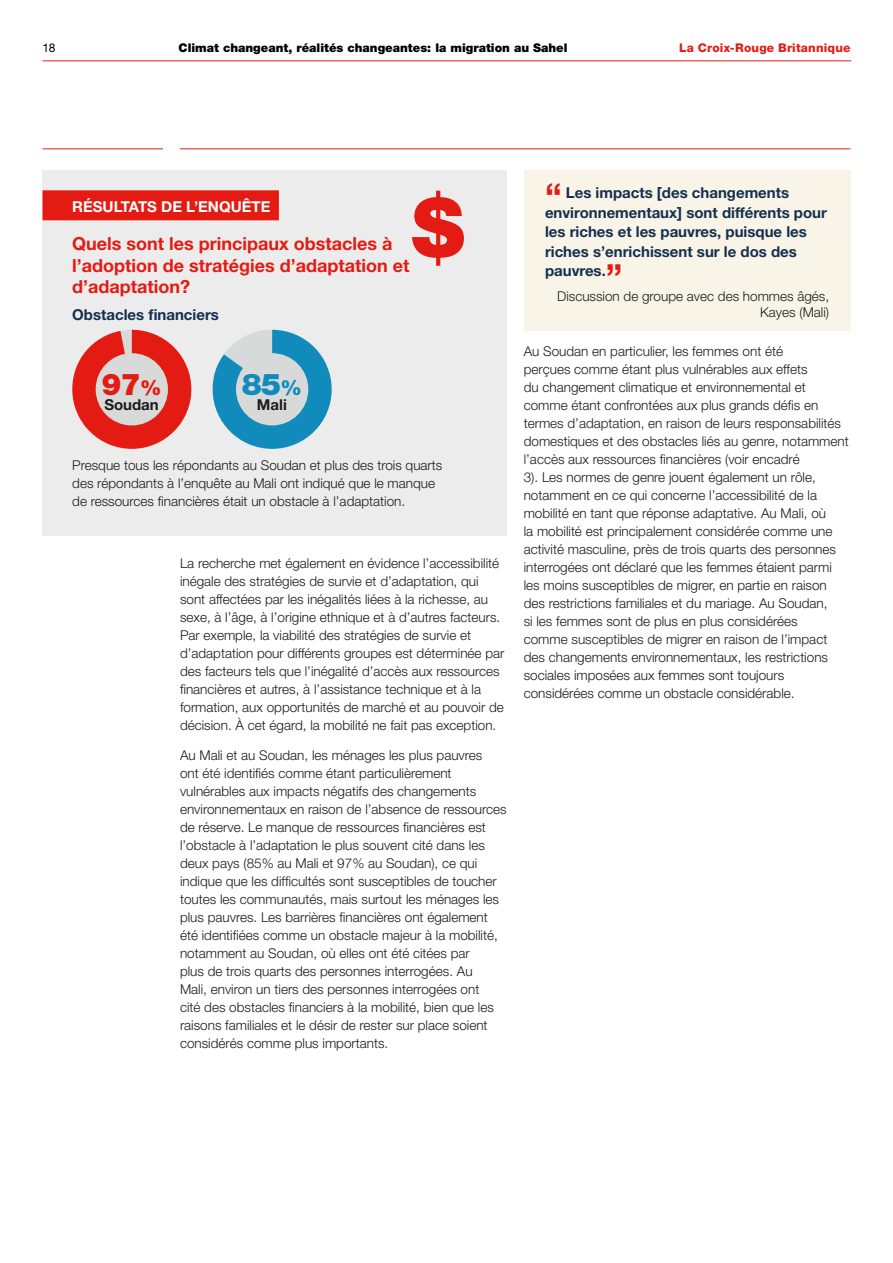
<style>
.page{position:relative;width:893px;height:1263px;background:#fff}
.page>*{position:absolute;margin:0;border:0;box-sizing:border-box;transform-origin:0 0}
.t1{font:700 36px "Helvetica Neue LT";color:#e41b13}
.t2{font:900 30px "Helvetica Neue LT";color:#e41b13}
.t3{font:900 30px "Helvetica Neue LT";color:#118bbb}
.t4{font:700 18px/21.6px "Helvetica Neue LT";color:#e41b13}
.t5{font:700 15px/19.5px "Helvetica Neue LT";color:#152f4e}
.t6{font:700 15px "Helvetica Neue LT";color:#fff}
.t7{font:700 15px "Helvetica Neue LT";color:#1d1b1d}
.t8{font:300 13.5px/18px "Helvetica Neue LT";color:#1d1b1d}
.t9{font:900 12px "Helvetica Neue LT";color:#000}
.t10{font:800 12px "Helvetica Neue LT";letter-spacing:.02em;color:#e41b13}
.t11{font:12px "Helvetica Neue LT";color:#000}
.s1{font-size:21px}
</style>
<div class="page">
<hr style="left:43px;top:148px;width:120px;height:1px;background:#e41b13">
<hr style="left:180px;top:148px;width:670px;height:1px;background:#e41b13">
<hr style="left:43px;top:60px;width:808px;height:1px;background:#e41b13">
<div style="left:43px;top:170px;width:464px;height:366px;background:#ececec"></div>
<div style="left:43px;top:190px;width:236px;height:30px;background:#e41b13"></div>
<svg style="left:72px;top:330px;width:119px;height:119px"></svg>
<div style="left:96px;top:353px;width:72px;height:72px;background:#d8dad9;border-radius:50%"></div>
<svg style="left:213px;top:330px;width:119px;height:119px"></svg>
<div style="left:236px;top:353px;width:72px;height:72px;background:#d8dad9;border-radius:50%"></div>
<div style="left:524px;top:170px;width:326px;height:161px;background:#f8f4e8"></div>
<svg style="left:412px;top:191px;width:52px;height:75px"></svg>
<p class="t11" style="left:43px;top:41px;width:14px">18</p>
<p class="t9" style="left:179px;top:41px;width:390px">Climat changeant, réalités changeantes: la migration au Sahel</p>
<p class="t10" style="left:679px;top:41px;width:173px">La Croix-Rouge Britannique</p>
<p class="t6" style="left:72px;top:197px;width:200px">RÉSULTATS DE L’ENQUÊTE</p>
<h3 class="t4" style="left:72px;top:233px;width:339px">Quels sont les principaux obstacles à l’adoption de stratégies d’adaptation et d’adaptation?</h3>
<p class="t5" style="left:72px;top:304px;width:148px">Obstacles financiers</p>
<h2 class="t2" style="left:102px;top:366px;width:61px">97<span class="s1">%</span></h2>
<p class="t7" style="left:104px;top:395px;width:56px">Soudan</p>
<h2 class="t3" style="left:242px;top:366px;width:61px">85<span class="s1">%</span></h2>
<p class="t7" style="left:257px;top:395px;width:31px">Mali</p>
<p class="t8" style="left:72px;top:456px;width:372px">Presque tous les répondants au Soudan et plus des trois quarts des répondants à l’enquête au Mali ont indiqué que le manque de ressources financières était un obstacle à l’adaptation.</p>
<p class="t8" style="left:180px;top:554px;width:326px">La recherche met également en évidence l’accessibilité inégale des stratégies de survie et d’adaptation, qui sont affectées par les inégalités liées à la richesse, au sexe, à l’âge, à l’origine ethnique et à d’autres facteurs.<br>Par exemple, la viabilité des stratégies de survie et d’adaptation pour différents groupes est déterminée par des facteurs tels que l’inégalité d’accès aux ressources financières et autres, à l’assistance technique et à la formation, aux opportunités de marché et au pouvoir de décision. À cet égard, la mobilité ne fait pas exception.</p>
<p class="t8" style="left:180px;top:746px;width:328px">Au Mali et au Soudan, les ménages les plus pauvres<br>ont été identifiés comme étant particulièrement vulnérables aux impacts négatifs des changements environnementaux en raison de l’absence de ressources de réserve. Le manque de ressources financières est l’obstacle à l’adaptation le plus souvent cité dans les deux pays (85% au Mali et 97% au Soudan), ce qui indique que les difficultés sont susceptibles de toucher toutes les communautés, mais surtout les ménages les plus pauvres. Les barrières financières ont également été identifiées comme un obstacle majeur à la mobilité, notamment au Soudan, où elles ont été citées par<br>plus de trois quarts des personnes interrogées. Au<br>Mali, environ un tiers des personnes interrogées ont<br>cité des obstacles financiers à la mobilité, bien que les raisons familiales et le désir de rester sur place soient considérés comme plus importants.</p>
<h1 class="t1" style="left:545px;top:174px;width:18px">“</h1>
<p class="t5" style="left:545px;top:183px;width:283px;text-indent:21px">Les impacts [des changements environnementaux] sont différents pour les riches et les pauvres, puisque les riches s’enrichissent sur le dos des pauvres.</p>
<h1 class="t1" style="left:606px;top:255px;width:18px">”</h1>
<p class="t8" style="left:557px;top:288px;width:274px;line-height:16.2px;text-align:right">Discussion de groupe avec des hommes âgés,<br>Kayes (Mali)</p>
<p class="t8" style="left:524px;top:342px;width:327px">Au Soudan en particulier, les femmes ont été<br>perçues comme étant plus vulnérables aux effets<br>du changement climatique et environnemental et comme étant confrontées aux plus grands défis en termes d’adaptation, en raison de leurs responsabilités domestiques et des obstacles liés au genre, notamment l’accès aux ressources financières (voir encadré<br>3). Les normes de genre jouent également un rôle, notamment en ce qui concerne l’accessibilité de la mobilité en tant que réponse adaptative. Au Mali, où<br>la mobilité est principalement considérée comme une activité masculine, près de trois quarts des personnes interrogées ont déclaré que les femmes étaient parmi les moins susceptibles de migrer, en partie en raison des restrictions familiales et du mariage. Au Soudan,<br>si les femmes sont de plus en plus considérées<br>comme susceptibles de migrer en raison de l’impact des changements environnementaux, les restrictions sociales imposées aux femmes sont toujours considérées comme un obstacle considérable.</p>
</div>
